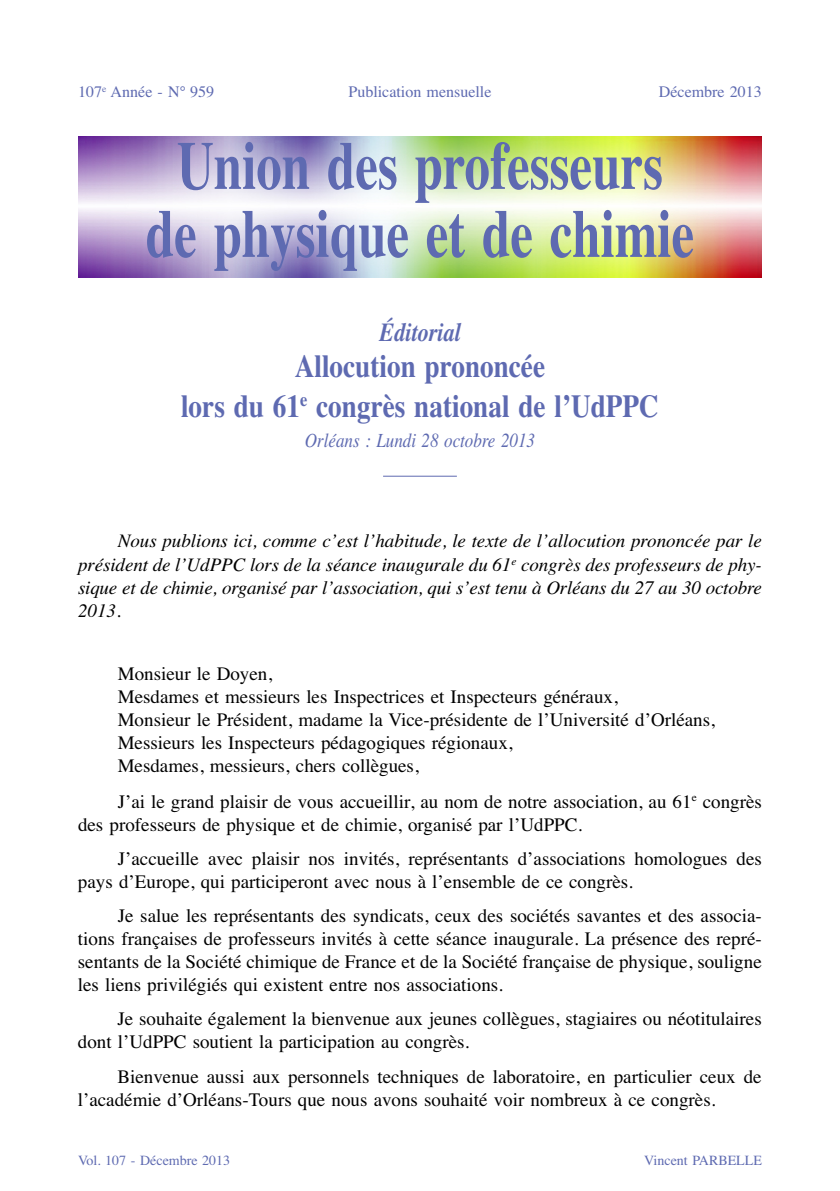
<style>
.page{position:relative;width:840px;height:1191px;background:#fff}
.page>*{position:absolute;margin:0;border:0;box-sizing:border-box;transform-origin:0 0}
.t1{font:700 68px/68px "Times";color:#5e6ab1;text-align:center;scale:.75 1}
.t2{font:700 32px/40.4px "Times";color:#5e6ab1;text-align:center;scale:.85 1}
.t3{font:italic 700 26px "Times";color:#5e6ab1;scale:.85 1}
.t4{font:italic 20px "Times";color:#5e6ab1;scale:.85 1}
.t5{font:19px/23px "Times";color:#000}
.t6{font:italic 19px/23.4px "Times";letter-spacing:-.01em;color:#000;text-align:justify}
.t7{font:16px "Times";color:#5e6ab1}
.t8{font:14px "Times";color:#5e6ab1}
</style>
<div class="page">
<hr style="left:383px;top:476px;width:73px;height:1px;background:#5e6ab1">
<img style="left:78px;top:136px;width:683px;height:142px">
<p class="t7" style="left:78px;top:82px;width:138px">107<sup>e</sup> Année - N° 959</p>
<p class="t7" style="left:348px;top:82px;width:144px">Publication mensuelle</p>
<p class="t7" style="left:658px;top:82px;width:104px">Décembre 2013</p>
<h1 class="t1" style="left:146px;top:131px;width:732px">Union des professeurs de physique et de chimie</h1>
<h3 class="t3" style="left:379px;top:317px;width:97px">Éditorial</h3>
<h2 class="t2" style="left:181px;top:345px;width:563px">Allocution prononcée<br>lors du 61<sup>e</sup> congrès national de l’UdPPC</h2>
<p class="t4" style="left:305px;top:429px;width:272px">Orléans : Lundi 28 octobre 2013</p>
<p class="t6" style="left:78px;top:529px;width:685px;text-indent:40px">Nous publions ici, comme c’est l’habitude, le texte de l’allocution prononcée par le président de l’UdPPC lors de la séance inaugurale du 61<sup>e</sup> congrès des professeurs de phy&shy;sique et de chimie, organisé par l’association, qui s’est tenu à Orléans du 27 au 30 octobre 2013.</p>
<p class="t5" style="left:118px;top:662px;width:598px">Monsieur le Doyen,<br>Mesdames et messieurs les Inspectrices et Inspecteurs généraux,<br>Monsieur le Président, madame la Vice-présidente de l’Université d’Orléans, Messieurs les Inspecteurs pédagogiques régionaux,<br>Mesdames, messieurs, chers collègues,</p>
<p class="t5" style="left:78px;top:789px;width:685px;text-indent:40px">J’ai le grand plaisir de vous accueillir, au nom de notre association, au 61<sup>e</sup> congrès des professeurs de physique et de chimie, organisé par l’UdPPC.</p>
<p class="t5" style="left:78px;top:846px;width:685px;text-indent:40px">J’accueille avec plaisir nos invités, représentants d’associations homologues des pays d’Europe, qui participeront avec nous à l’ensemble de ce congrès.</p>
<p class="t5" style="left:78px;top:904px;width:685px;text-align:justify;text-indent:40px">Je salue les représentants des syndicats, ceux des sociétés savantes et des associa&shy;tions françaises de professeurs invités à cette séance inaugurale. La présence des repré&shy;sentants de la Société chimique de France et de la Société française de physique, souligne les liens privilégiés qui existent entre nos associations.</p>
<p class="t5" style="left:78px;top:1007px;width:685px;text-indent:40px">Je souhaite également la bienvenue aux jeunes collègues, stagiaires ou néotitulaires dont l’UdPPC soutient la participation au congrès.</p>
<p class="t5" style="left:78px;top:1064px;width:685px;text-indent:40px">Bienvenue aussi aux personnels techniques de laboratoire, en particulier ceux de l’académie d’Orléans-Tours que nous avons souhaité voir nombreux à ce congrès.</p>
<p class="t8" style="left:78px;top:1152px;width:154px">Vol. 107 - Décembre 2013</p>
<p class="t8" style="left:644px;top:1152px;width:119px">Vincent PARBELLE</p>
</div>
